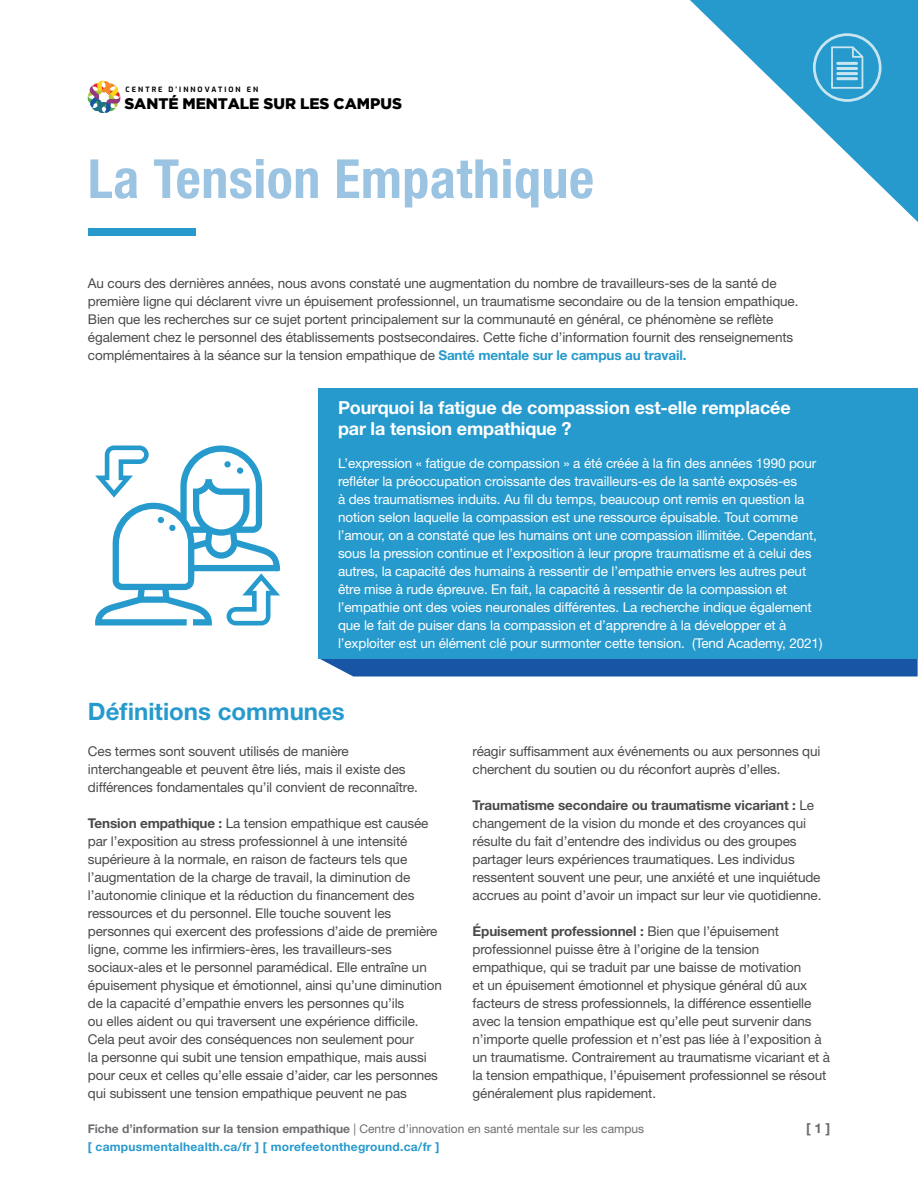
<style>
.page{position:relative;width:918px;height:1188px;background:#fff}
.page>*{position:absolute;margin:0;border:0;box-sizing:border-box;transform-origin:0 0}
.t1{font:700 condensed 54px "Helvetica Neue LT Std";letter-spacing:.01em;color:#9bc3e2}
.t2{font:700 24px "Helvetica Neue LT Std";color:#269acd}
.t3{font:700 18px/21px "Helvetica Neue LT Std";letter-spacing:-.01em;color:#fff}
.t4{font:900 15.3px "Gotham";letter-spacing:-.005em;color:#000}
.t5{font:13.5px/18px "Helvetica Neue LT Std";letter-spacing:-.01em;color:#4a4a4d}
.t6{font:13.5px/18px "Helvetica Neue LT Std";letter-spacing:-.01em;color:#fff}
.t7{font:700 13.5px "Helvetica Neue LT Std";color:#6d6e71}
.t8{font:12px "Helvetica Neue LT Std";color:#6d6e71}
.t9{font:700 12px "Helvetica Neue LT Std";letter-spacing:.02em;color:#269acd}
.t10{font:700 7.35px "Exo";letter-spacing:.28em;color:#000}
.s1{font-weight:700;color:#269acd}
.s2{font-weight:700}
</style>
<div class="page">
<svg style="left:690px;top:0;width:228px;height:222px"></svg>
<svg style="left:88px;top:81px;width:32px;height:32px"></svg>
<div style="left:813px;top:33px;width:69px;height:69px;border:3px solid #fff;border-radius:50%"></div>
<svg style="left:831px;top:46px;width:32px;height:43px"></svg>
<svg style="left:320px;top:659px;width:598px;height:18px;background:#245fa9"></svg>
<div style="left:319px;top:388px;width:599px;height:271px;background:#269acd"></div>
<div style="left:88px;top:229px;width:108px;height:7px;background:#269acd"></div>
<svg style="left:95px;top:445px;width:185px;height:181px"></svg>
<p class="t10" style="left:126px;top:83px;width:134px">CENTRE D’INNOVATION EN</p>
<p class="t4" style="left:124px;top:95px;width:279px">SANTÉ MENTALE SUR LES CAMPUS</p>
<h1 class="t1" style="left:88px;top:146px;width:508px">La Tension Empathique</h1>
<p class="t5" style="left:88px;top:274px;width:712px">Au cours des dernières années, nous avons constaté une augmentation du nombre de travailleurs-ses de la santé de première ligne qui déclarent vivre un épuisement professionnel, un traumatisme secondaire ou de la tension empathique.<br>Bien que les recherches sur ce sujet portent principalement sur la communauté en général, ce phénomène se reflète également chez le personnel des établissements postsecondaires. Cette fiche d’information fournit des renseignements complémentaires à la séance sur la tension empathique de <span class="s1">Santé mentale sur le campus au travail.</span></p>
<h3 class="t3" style="left:338px;top:397px;width:454px">Pourquoi la fatigue de compassion est-elle remplacée par la tension empathique ?</h3>
<p class="t6" style="left:338px;top:454px;width:486px">L’expression « fatigue de compassion » a été créée à la fin des années 1990 pour refléter la préoccupation croissante des travailleurs-es de la santé exposés-es<br>à des traumatismes induits. Au fil du temps, beaucoup ont remis en question la notion selon laquelle la compassion est une ressource épuisable. Tout comme l’amour, on a constaté que les humains ont une compassion illimitée. Cependant, sous la pression continue et l’exposition à leur propre traumatisme et à celui des autres, la capacité des humains à ressentir de l’empathie envers les autres peut être mise à rude épreuve. En fait, la capacité à ressentir de la compassion et l’empathie ont des voies neuronales différentes. La recherche indique également que le fait de puiser dans la compassion et d’apprendre à la développer et à l’exploiter est un élément clé pour surmonter cette tension. (Tend Academy, 2021)</p>
<h2 class="t2" style="left:88px;top:697px;width:258px">Définitions communes</h2>
<p class="t5" style="left:88px;top:742px;width:331px">Ces termes sont souvent utilisés de manière interchangeable et peuvent être liés, mais il existe des différences fondamentales qu’il convient de reconnaître.</p>
<p class="t5" style="left:88px;top:814px;width:355px"><span class="s2">Tension empathique :</span> La tension empathique est causée par l’exposition au stress professionnel à une intensité supérieure à la normale, en raison de facteurs tels que l’augmentation de la charge de travail, la diminution de l’autonomie clinique et la réduction du financement des ressources et du personnel. Elle touche souvent les personnes qui exercent des professions d’aide de première ligne, comme les infirmiers-ères, les travailleurs-ses sociaux-ales et le personnel paramédical. Elle entraîne un épuisement physique et émotionnel, ainsi qu’une diminution de la capacité d’empathie envers les personnes qu’ils<br>ou elles aident ou qui traversent une expérience difficile.<br>Cela peut avoir des conséquences non seulement pour<br>la personne qui subit une tension empathique, mais aussi pour ceux et celles qu’elle essaie d’aider, car les personnes qui subissent une tension empathique peuvent ne pas</p>
<p class="t5" style="left:473px;top:742px;width:349px">réagir suffisamment aux événements ou aux personnes qui cherchent du soutien ou du réconfort auprès d’elles.</p>
<p class="t5" style="left:473px;top:796px;width:350px"><span class="s2">Traumatisme secondaire ou traumatisme vicariant :</span> Le changement de la vision du monde et des croyances qui résulte du fait d’entendre des individus ou des groupes partager leurs expériences traumatiques. Les individus ressentent souvent une peur, une anxiété et une inquiétude accrues au point d’avoir un impact sur leur vie quotidienne.</p>
<p class="t5" style="left:473px;top:922px;width:359px"><span class="s2">Épuisement professionnel :</span> Bien que l’épuisement professionnel puisse être à l’origine de la tension empathique, qui se traduit par une baisse de motivation<br>et un épuisement émotionnel et physique général dû aux facteurs de stress professionnels, la différence essentielle avec la tension empathique est qu’elle peut survenir dans n’importe quelle profession et n’est pas liée à l’exposition à un traumatisme. Contrairement au traumatisme vicariant et à la tension empathique, l’épuisement professionnel se résout généralement plus rapidement.</p>
<p class="t8" style="left:88px;top:1122px;width:558px"><span class="s2">Fiche d’information sur la tension empathique</span> | Centre d’innovation en santé mentale sur les campus</p>
<p class="t7" style="left:806px;top:1120px;width:26px">[ 1 ]</p>
<p class="t9" style="left:88px;top:1139px;width:353px">[ campusmentalhealth.ca/fr ] [ morefeetontheground.ca/fr ]</p>
</div>
